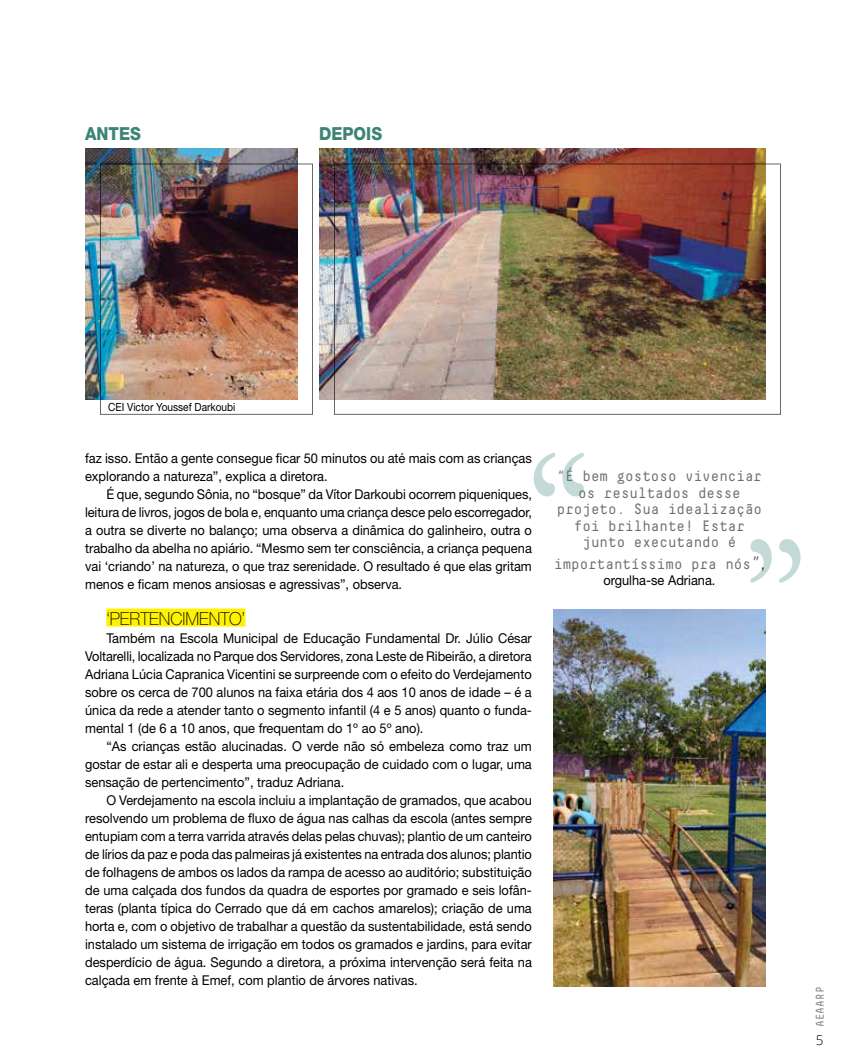
<style>
.page{position:relative;width:851px;height:1063px;background:#fff}
.page>*{position:absolute;margin:0;border:0;box-sizing:border-box;transform-origin:0 0}
.t1{font:189px "Adobe Garamond Pro";color:#3c8476;scale:.9 1}
.t2{font:100 18px "Helvetica Neue LT Std";color:#000;scale:.95 1}
.t3{font:800 18px "Helvetica Neue LT Std";color:#3c8476;scale:.9 1}
.t4{font:15px/16.5px "Decima Mono Pro";color:#6d6e71;text-align:center;scale:.95 1}
.t5{font:13.5px/18px "Helvetica Neue LT Std";color:#000;text-align:justify;scale:.95 1}
.t6{font:300 13.5px "Open Sans";color:#000}
.t7{font:11.25px "Helvetica Neue LT Std";color:#000;scale:.9 1}
.t8{font:11.25px "Decima Mono Pro";color:#808285}
.s1{font-size:18px}
.s2{font-family:"Helvetica Neue LT Std";font-size:13.5px;color:#000}
</style>
<div class="page">
<img style="left:553px;top:609px;width:212px;height:377px">
<img style="left:85px;top:149px;width:213px;height:251px">
<img style="left:319px;top:149px;width:446px;height:251px">
<div style="left:106px;top:609px;width:139px;height:18px;background:#fff200"></div>
<h2 class="t3" style="left:85px;top:123px;width:64px">ANTES</h2>
<h2 class="t3" style="left:319px;top:123px;width:72px">DEPOIS</h2>
<p class="t7" style="left:108px;top:400px;width:143px">CEI Victor Youssef Darkoubi</p>
<h1 class="t1" style="left:524px;top:412px;width:78px">“</h1>
<p class="t5" style="left:85px;top:449px;width:471px">faz isso. Então a gente consegue ficar 50 minutos ou até mais com as crianças explorando a natureza”, explica a diretora.</p>
<p class="t5" style="left:85px;top:485px;width:472px;text-indent:21px">É que, segundo Sônia, no “bosque” da Vítor Darkoubi ocorrem piqueniques, leitura de livros, jogos de bola e, enquanto uma criança desce pelo escorregador, a outra se diverte no balanço; uma observa a dinâmica do galinheiro, outra o trabalho da abelha no apiário. “Mesmo sem ter consciência, a criança pequena vai ‘criando’ na natureza, o que traz serenidade. O resultado é que elas gritam menos e ficam menos ansiosas e agressivas”, observa.</p>
<h2 class="t2" style="left:106px;top:608px;width:148px">‘PERTENCIMENTO’</h2>
<p class="t5" style="left:85px;top:629px;width:471px;text-indent:21px">Também na Escola Municipal de Educação Fundamental Dr. Júlio César Voltarelli, localizada no Parque dos Servidores, zona Leste de Ribeirão, a diretora Adriana Lúcia Capranica Vicentini se surpreende com o efeito do Verdejamento sobre os cerca de 700 alunos na faixa etária dos 4 aos 10 anos de idade – é a única da rede a atender tanto o segmento infantil (4 e 5 anos) quanto o funda&shy;mental 1 (de 6 a 10 anos, que frequentam do 1º ao 5º ano).</p>
<p class="t5" style="left:85px;top:737px;width:471px;text-indent:21px">“As crianças estão alucinadas. O verde não só embeleza como traz um gostar de estar ali e desperta uma preocupação de cuidado com o lugar, uma sensação de pertencimento”, traduz Adriana.</p>
<p class="t5" style="left:85px;top:791px;width:472px;text-indent:21px">O Verdejamento na escola incluiu a implantação de gramados, que acabou resolvendo um problema de fluxo de água nas calhas da escola (antes sempre entupiam com a terra varrida através delas pelas chuvas); plantio de um canteiro de lírios da paz e poda das palmeiras já existentes na entrada dos alunos; plantio de folhagens de ambos os lados da rampa de acesso ao auditório; substituição de uma calçada dos fundos da quadra de esportes por gramado e seis lofân&shy;teras (planta típica do Cerrado que dá em cachos amarelos); criação de uma horta e, com o objetivo de trabalhar a questão da sustentabilidade, está sendo instalado um sistema de irrigação em todos os gramados e jardins, para evitar desperdício de água. Segundo a diretora, a próxima intervenção será feita na calçada em frente à Emef, com plantio de árvores nativas.</p>
<p class="t4" style="left:556px;top:468px;width:218px">“É bem gostoso vivenciar os resultados desse projeto. Sua idealização foi brilhante! Estar junto executando é</p>
<p class="t4" style="left:554px;top:555px;width:223px">importantíssimo pra nós<span class="s1">”</span><span class="s2">,</span></p>
<h1 class="t1" style="left:809px;top:623px;width:78px;rotate:-180deg">“</h1>
<p class="t5" style="left:603px;top:571px;width:119px">orgulha-se Adriana.</p>
<p class="t8" style="left:813px;top:1027px;width:42px;rotate:-90deg">AEAARP</p>
<p class="t6" style="left:815px;top:1031px;width:9px">5</p>
</div>
